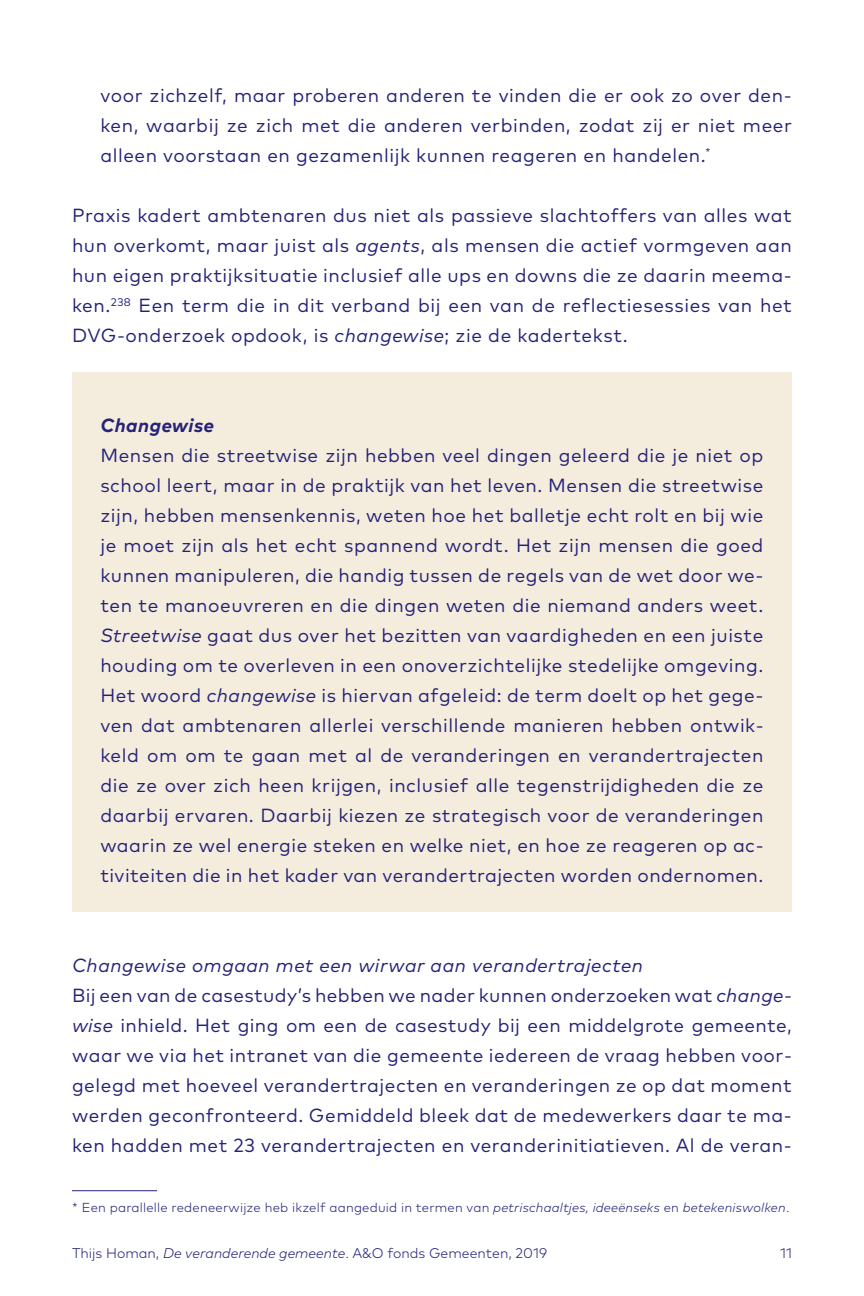
<style>
.page{position:relative;width:864px;height:1296px;background:#fff}
.page>*{position:absolute;margin:0;border:0;box-sizing:border-box;transform-origin:0 0}
.t1{font:19px/30px "Mark Pro";letter-spacing:.03em;color:#252279;text-align:justify}
.t2{font:italic 700 19px "Mark Pro";letter-spacing:.03em;color:#252279}
.t3{font:300 14px "Mark Pro";color:#252279}
.t4{font:300 13px "Mark Pro";letter-spacing:.015em;color:#252279}
.s1{font-style:italic}
</style>
<div class="page">
<hr style="left:72px;top:1190px;width:85px;height:1px;background:#252279">
<div style="left:72px;top:372px;width:720px;height:540px;background:#f4ecdd"></div>
<p class="t1" style="left:100px;top:79px;width:693px">voor zichzelf, maar proberen anderen te vinden die er ook zo over den&shy;ken, waarbij ze zich met die anderen verbinden, zodat zij er niet meer alleen voorstaan en gezamenlijk kunnen reageren en handelen.<sup>*</sup></p>
<p class="t1" style="left:72px;top:199px;width:721px">Praxis kadert ambtenaren dus niet als passieve slachtoffers van alles wat hun overkomt, maar juist als <span class="s1">agents</span>, als mensen die actief vormgeven aan hun eigen praktijksituatie inclusief alle ups en downs die ze daarin meema&shy;ken.<sup>238</sup> Een term die in dit verband bij een van de reflectiesessies van het DVG-onderzoek opdook, is <span class="s1">changewise</span>; zie de kadertekst.</p>
<p class="t2" style="left:100px;top:411px;width:115px">Changewise</p>
<p class="t1" style="left:100px;top:439px;width:665px">Mensen die streetwise zijn hebben veel dingen geleerd die je niet op school leert, maar in de praktijk van het leven. Mensen die streetwise zijn, hebben mensenkennis, weten hoe het balletje echt rolt en bij wie je moet zijn als het echt spannend wordt. Het zijn mensen die goed kunnen manipuleren, die handig tussen de regels van de wet door we&shy;ten te manoeuvreren en die dingen weten die niemand anders weet.<br><span class="s1">Streetwise</span> gaat dus over het bezitten van vaardigheden en een juiste houding om te overleven in een onoverzichtelijke stedelijke omgeving.<br>Het woord <span class="s1">changewise</span> is hiervan afgeleid: de term doelt op het gege&shy;ven dat ambtenaren allerlei verschillende manieren hebben ontwik&shy;keld om om te gaan met al de veranderingen en verandertrajecten die ze over zich heen krijgen, inclusief alle tegenstrijdigheden die ze daarbij ervaren. Daarbij kiezen ze strategisch voor de veranderingen waarin ze wel energie steken en welke niet, en hoe ze reageren op ac&shy;tiviteiten die in het kader van verandertrajecten worden ondernomen.</p>
<p class="t1" style="left:72px;top:949px;width:722px;text-align:left"><span class="s1">Changewise omgaan met een wirwar aan verandertrajecten<br></span>Bij een van de casestudy’s hebben we nader kunnen onderzoeken wat <span class="s1">change&shy;wise</span> inhield. Het ging om een de casestudy bij een middelgrote gemeente, waar we via het intranet van die gemeente iedereen de vraag hebben voor&shy;gelegd met hoeveel verandertrajecten en veranderingen ze op dat moment werden geconfronteerd. Gemiddeld bleek dat de medewerkers daar te ma&shy;ken hadden met 23 verandertrajecten en veranderinitiatieven. Al de veran-</p>
<p class="t4" style="left:72px;top:1198px;width:719px">* Een parallelle redeneerwijze heb ikzelf aangeduid in termen van <span class="s1">petrischaaltjes, ideeënseks</span> en <span class="s1">betekeniswolken</span>.</p>
<p class="t3" style="left:72px;top:1243px;width:477px">Thijs Homan, <span class="s1">De veranderende gemeente</span>. A&amp;O fonds Gemeenten, 2019</p>
<p class="t3" style="left:780px;top:1243px;width:13px">11</p>
</div>
